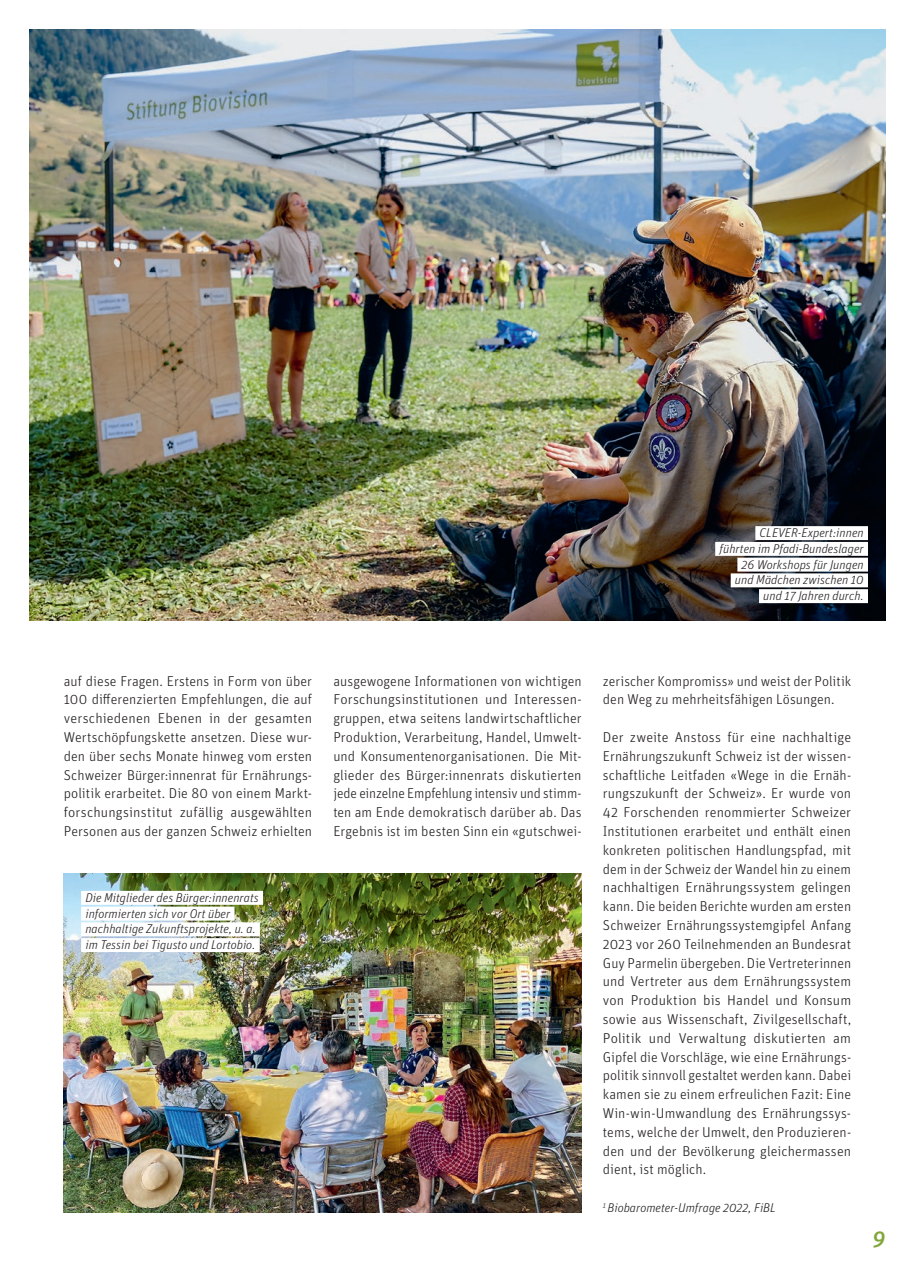
<style>
.page{position:relative;width:915px;height:1276px;background:#fff}
.page>*{position:absolute;margin:0;border:0;box-sizing:border-box;transform-origin:0 0}
.t1{font:italic 500 22.5px "Unit OT";color:#81a638}
.t2{font:300 14.25px/18.8px "Unit OT";letter-spacing:.005em;color:#231f20;text-align:justify}
.t3{font:italic 300 12.75px/15.8px "Unit OT";color:#231f20;text-align:right}
</style>
<div class="page">
<img style="left:30px;top:30px;width:855px;height:590px">
<div style="left:755px;top:526px;width:112px;height:14px;background:#fff"></div>
<div style="left:715px;top:542px;width:152px;height:14px;background:#fff"></div>
<div style="left:737px;top:557px;width:130px;height:14px;background:#fff"></div>
<div style="left:730px;top:573px;width:137px;height:14px;background:#fff"></div>
<div style="left:758px;top:589px;width:109px;height:14px;background:#fff"></div>
<img style="left:64px;top:873px;width:517px;height:339px">
<div style="left:81px;top:891px;width:182px;height:14px;background:#fff"></div>
<div style="left:81px;top:906px;width:153px;height:14px;background:#fff"></div>
<div style="left:81px;top:922px;width:179px;height:14px;background:#fff"></div>
<div style="left:81px;top:938px;width:179px;height:14px;background:#fff"></div>
<p class="t3" style="left:719px;top:525px;width:146px">CLEVER-Expert:innen<br>führten im Pfadi-Bundeslager<br>26 Workshops für Jungen<br>und Mädchen zwischen 10 und 17 Jahren durch.</p>
<p class="t2" style="left:64px;top:671px;width:250px">auf diese Fragen. Erstens in Form von über 100 differenzierten Empfehlungen, die auf verschiedenen Ebenen in der gesamten Wertschöpfungskette ansetzen. Diese wur&shy;den über sechs Monate hinweg vom ersten Schweizer Bürger:innenrat für Ernährungs&shy;politik erarbeitet. Die 80 von einem Markt&shy;forschungsinstitut zufällig ausgewählten Personen aus der ganzen Schweiz erhielten</p>
<p class="t2" style="left:333px;top:671px;width:250px">ausgewogene Informationen von wichtigen Forschungsinstitutionen und Interessen&shy;gruppen, etwa seitens landwirtschaftlicher Produktion, Verarbeitung, Handel, Umwelt&shy;und Konsumentenorganisationen. Die Mit&shy;glieder des Bürger:innenrats diskutierten jede einzelne Empfehlung intensiv und stimm&shy;ten am Ende demokratisch darüber ab. Das Ergebnis ist im besten Sinn ein «gutschwei-</p>
<p class="t2" style="left:602px;top:671px;width:250px">zerischer Kompromiss» und weist der Politik den Weg zu mehrheitsfähigen Lösungen.</p>
<p class="t2" style="left:602px;top:728px;width:250px">Der zweite Anstoss für eine nachhaltige Ernährungszukunft Schweiz ist der wissen&shy;schaftliche Leitfaden «Wege in die Ernäh&shy;rungszukunft der Schweiz». Er wurde von 42 Forschenden renommierter Schweizer Institutionen erarbeitet und enthält einen konkreten politischen Handlungspfad, mit dem in der Schweiz der Wandel hin zu einem nachhaltigen Ernährungssystem gelingen kann. Die beiden Berichte wurden am ersten Schweizer Ernährungssystemgipfel Anfang 2023 vor 260 Teilnehmenden an Bundesrat Guy Parmelin übergeben. Die Vertreterinnen und Vertreter aus dem Ernährungssystem von Produktion bis Handel und Konsum sowie aus Wissenschaft, Zivilgesellschaft, Politik und Verwaltung diskutierten am Gipfel die Vorschläge, wie eine Ernährungs&shy;politik sinnvoll gestaltet werden kann. Dabei kamen sie zu einem erfreulichen Fazit: Eine Win-win-Umwandlung des Ernährungssys&shy;tems, welche der Umwelt, den Produzieren&shy;den und der Bevölkerung gleichermassen dient, ist möglich.</p>
<p class="t3" style="left:602px;top:1200px;width:174px"><sup>1</sup> Biobarometer-Umfrage 2022, FiBL</p>
<p class="t3" style="left:85px;top:889px;width:175px;text-align:left">Die Mitglieder des Bürger:innenrats informierten sich vor Ort über nachhaltige Zukunftsprojekte, u. a. im Tessin bei Tigusto und Lortobio.</p>
<h1 class="t1" style="left:872px;top:1224px;width:14px">9</h1>
</div>
